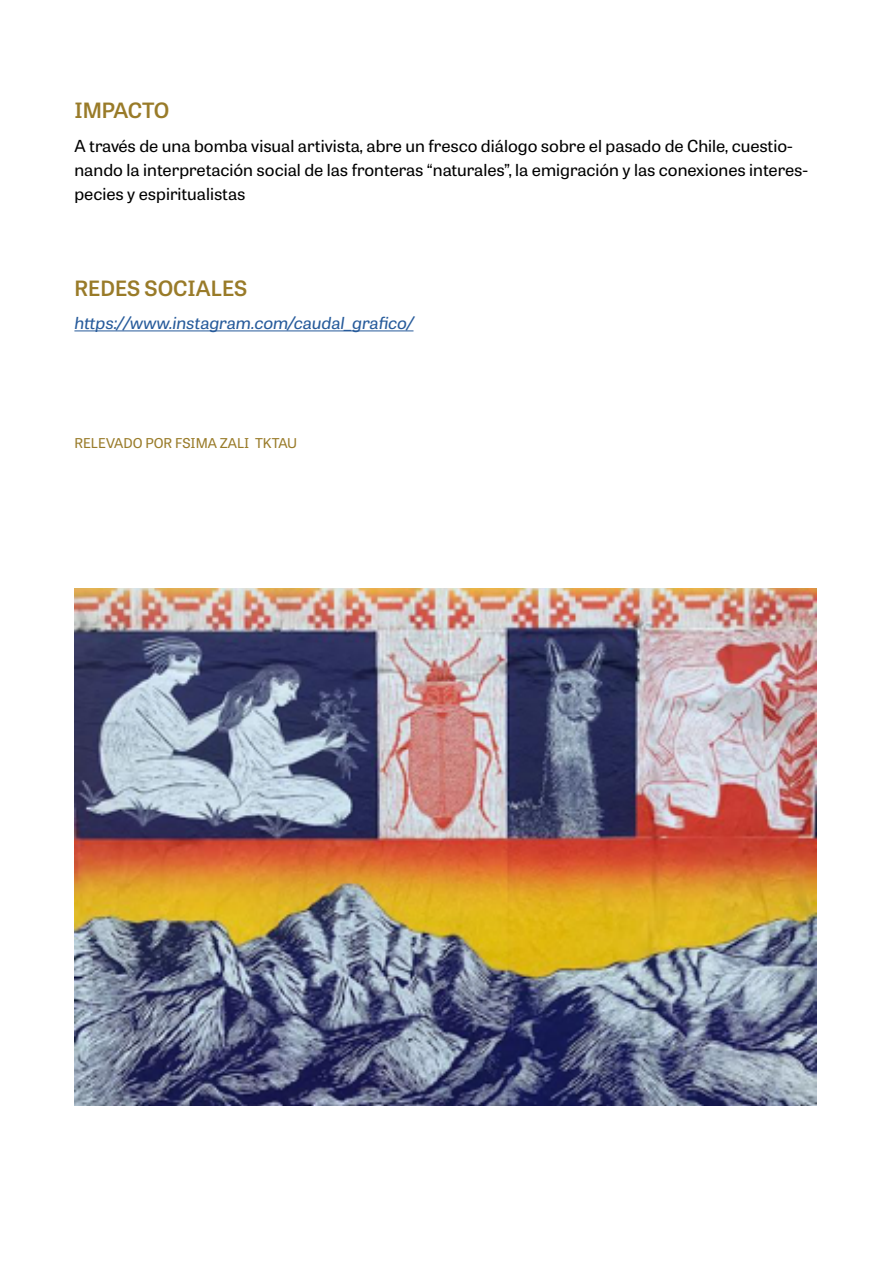
<style>
.page{position:relative;width:893px;height:1263px;background:#fff}
.page>*{position:absolute;margin:0;border:0;box-sizing:border-box;transform-origin:0 0}
.t1{font:600 21px "Tablet Gothic Wide";color:#997b29}
.t2{font:16.5px/24px "Tablet Gothic Wide";color:#000}
.t3{font:italic 16.5px "Tablet Gothic Wide";color:#275b9b}
.t4{font:13.5px "Tablet Gothic Wide";color:#997b29}
</style>
<div class="page">
<hr style="left:74px;top:330px;width:339px;height:1px;background:#275b9b">
<img style="left:74px;top:589px;width:742px;height:517px">
<p class="t1" style="left:74px;top:95px;width:96px">IMPACTO</p>
<p class="t2" style="left:74px;top:133px;width:735px">A través de una bomba visual artivista, abre un fresco diálogo sobre el pasado de Chile, cuestio&shy;nando la interpretación social de las fronteras “naturales”, la emigración y las conexiones interes&shy;pecies y espiritualistas</p>
<p class="t1" style="left:74px;top:273px;width:174px">REDES SOCIALES</p>
<p class="t3" style="left:74px;top:312px;width:341px">https://www.instagram.com/caudal_grafico/</p>
<p class="t4" style="left:74px;top:433px;width:224px">RELEVADO POR FSIMA ZALI TKTAU</p>
</div>
